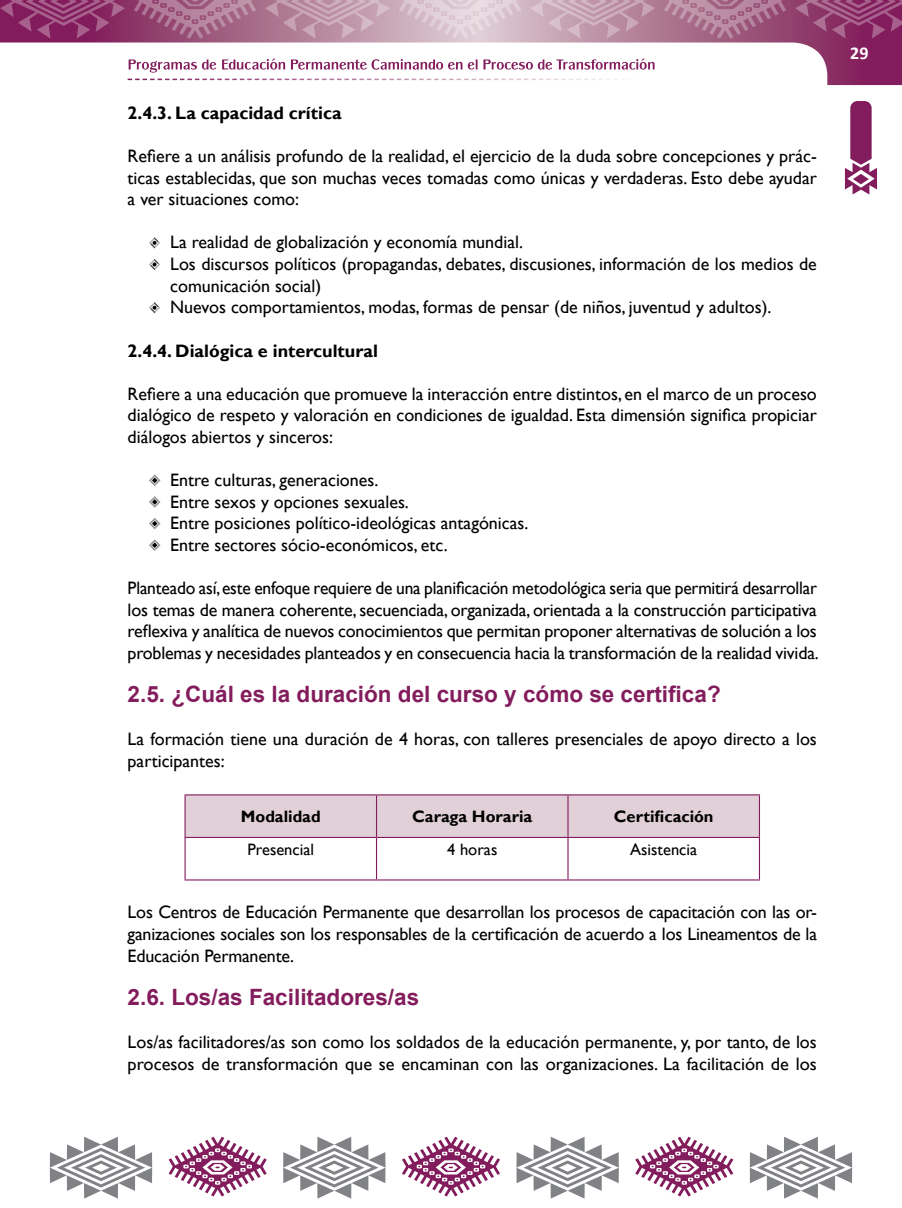
<style>
.page{position:relative;width:902px;height:1208px;background:#fff}
.page>*{position:absolute;margin:0;border:0;box-sizing:border-box;transform-origin:0 0}
.t1{font:700 22.5px "Arial";color:#831c5c}
.t2{font:18px/21.6px "Gill Sans";color:#000;text-align:justify}
.t3{font:700 18px "Gill Sans";color:#000}
.t4{font:700 18px "Calibri";color:#fff}
.t5{font:700 16.5px "Gill Sans";color:#000}
.t6{font:16.5px "Gill Sans";color:#000}
</style>
<div class="page">
<svg style="left:844px;top:101px;width:32px;height:93px"></svg>
<svg style="left:0;top:0;width:901px;height:85px"></svg>
<svg style="left:128px;top:79px;width:684px;height:1px"></svg>
<svg style="left:168px;top:1136px;width:99px;height:60px"></svg>
<svg style="left:402px;top:1136px;width:98px;height:60px"></svg>
<svg style="left:635px;top:1136px;width:98px;height:60px"></svg>
<svg style="left:283px;top:1136px;width:102px;height:62px"></svg>
<svg style="left:50px;top:1136px;width:102px;height:62px"></svg>
<svg style="left:516px;top:1136px;width:102px;height:62px"></svg>
<svg style="left:749px;top:1136px;width:103px;height:62px"></svg>
<svg style="left:399px;top:0;width:122px;height:39px;background:#dcc7d0"></svg>
<svg style="left:664px;top:0;width:122px;height:39px;background:#aa6f8d"></svg>
<svg style="left:134px;top:0;width:122px;height:39px;background:#a46587"></svg>
<svg style="left:530px;top:0;width:125px;height:39px;background:#c49fb0"></svg>
<svg style="left:795px;top:0;width:106px;height:39px;background:#923c70"></svg>
<svg style="left:0;top:0;width:125px;height:39px;background:#8d326b"></svg>
<svg style="left:265px;top:0;width:125px;height:39px;background:#bf95a9"></svg>
<svg style="left:129px;top:59px;width:525px;height:14px"></svg>
<svg style="left:149px;top:237px;width:11px;height:11px"></svg>
<svg style="left:149px;top:259px;width:11px;height:11px"></svg>
<svg style="left:149px;top:302px;width:11px;height:11px"></svg>
<svg style="left:149px;top:474px;width:11px;height:12px"></svg>
<svg style="left:149px;top:496px;width:11px;height:12px"></svg>
<svg style="left:149px;top:518px;width:11px;height:11px"></svg>
<svg style="left:149px;top:539px;width:11px;height:12px"></svg>
<div style="left:186px;top:795px;width:572px;height:42px;background:#e1d0d7"></div>
<hr style="left:184px;top:795px;width:2px;height:42px;background:#831c5c">
<hr style="left:184px;top:794px;width:192px;height:1px;background:#831c5c">
<hr style="left:376px;top:794px;width:192px;height:1px;background:#831c5c">
<hr style="left:568px;top:794px;width:192px;height:1px;background:#831c5c">
<hr style="left:376px;top:795px;width:1px;height:42px;background:#831c5c">
<hr style="left:567px;top:795px;width:1px;height:42px;background:#831c5c">
<hr style="left:758px;top:795px;width:2px;height:42px;background:#831c5c">
<hr style="left:184px;top:838px;width:2px;height:41px;background:#831c5c">
<hr style="left:184px;top:837px;width:192px;height:1px;background:#831c5c">
<hr style="left:376px;top:837px;width:192px;height:1px;background:#831c5c">
<hr style="left:568px;top:837px;width:192px;height:1px;background:#831c5c">
<hr style="left:376px;top:838px;width:1px;height:41px;background:#831c5c">
<hr style="left:567px;top:838px;width:1px;height:41px;background:#831c5c">
<hr style="left:758px;top:838px;width:2px;height:41px;background:#831c5c">
<hr style="left:184px;top:879px;width:192px;height:1px;background:#831c5c">
<hr style="left:376px;top:879px;width:192px;height:1px;background:#831c5c">
<hr style="left:568px;top:879px;width:192px;height:1px;background:#831c5c">
<p class="t3" style="left:128px;top:102px;width:215px">2.4.3. La capacidad crítica</p>
<p class="t2" style="left:128px;top:145px;width:690px">Refiere a un análisis profundo de la realidad, el ejercicio de la duda sobre concepciones y prác&shy;ticas establecidas, que son muchas veces tomadas como únicas y verdaderas. Esto debe ayudar a ver situaciones como:</p>
<p class="t2" style="left:170px;top:232px;width:648px;text-align:left">La realidad de globalización y economía mundial.<br>Los discursos políticos (propagandas, debates, discusiones, información de los medios de comunicación social)<br>Nuevos comportamientos, modas, formas de pensar (de niños, juventud y adultos).</p>
<p class="t3" style="left:128px;top:339px;width:252px">2.4.4. Dialógica e intercultural</p>
<p class="t2" style="left:128px;top:383px;width:690px">Refiere a una educación que promueve la interacción entre distintos, en el marco de un proceso dialógico de respeto y valoración en condiciones de igualdad. Esta dimensión significa propiciar diálogos abiertos y sinceros:</p>
<p class="t2" style="left:170px;top:469px;width:359px;text-align:left">Entre culturas, generaciones.<br>Entre sexos y opciones sexuales.<br>Entre posiciones político-ideológicas antagónicas.<br>Entre sectores sócio-económicos, etc.</p>
<p class="t2" style="left:128px;top:577px;width:692px">Planteado así, este enfoque requiere de una planificación metodológica seria que permitirá desarrollar los temas de manera coherente, secuenciada, organizada, orientada a la construcción participativa reflexiva y analítica de nuevos conocimientos que permitan proponer alternativas de solución a los problemas y necesidades planteados y en consecuencia hacia la transformación de la realidad vivida.</p>
<p class="t1" style="left:128px;top:679px;width:594px">2.5. ¿Cuál es la duración del curso y cómo se certifica?</p>
<p class="t2" style="left:128px;top:729px;width:690px">La formación tiene una duración de 4 horas, con talleres presenciales de apoyo directo a los participantes:</p>
<p class="t5" style="left:241px;top:806px;width:81px">Modalidad</p>
<p class="t5" style="left:412px;top:806px;width:122px">Caraga Horaria</p>
<p class="t5" style="left:613px;top:806px;width:101px">Certificación</p>
<p class="t6" style="left:247px;top:839px;width:68px">Presencial</p>
<p class="t6" style="left:447px;top:839px;width:52px">4 horas</p>
<p class="t6" style="left:630px;top:839px;width:68px">Asistencia</p>
<p class="t2" style="left:128px;top:901px;width:690px">Los Centros de Educación Permanente que desarrollan los procesos de capacitación con las or&shy;ganizaciones sociales son los responsables de la certificación de acuerdo a los Lineamentos de la Educación Permanente.</p>
<p class="t1" style="left:128px;top:982px;width:293px">2.6. Los/as Facilitadores/as</p>
<p class="t2" style="left:128px;top:1031px;width:690px">Los/as facilitadores/as son como los soldados de la educación permanente, y, por tanto, de los procesos de transformación que se encaminan con las organizaciones. La facilitación de los</p>
<p class="t4" style="left:850px;top:41px;width:20px">29</p>
</div>
